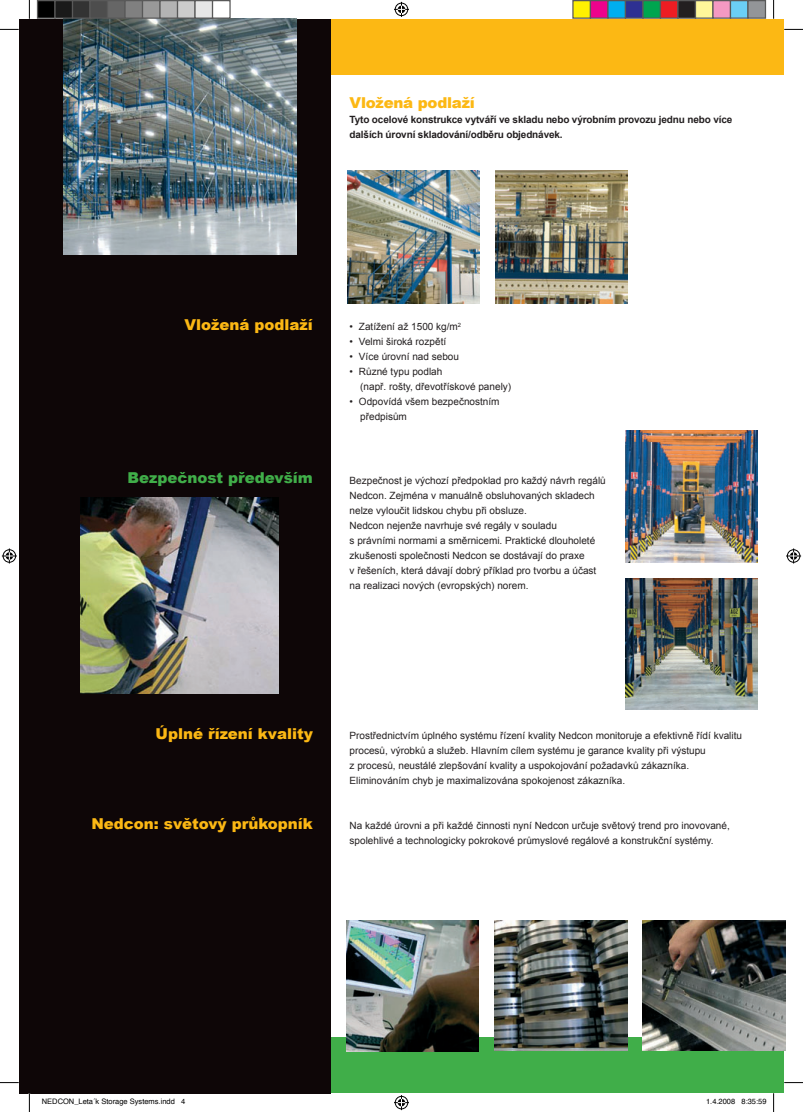
<style>
.page{position:relative;width:803px;height:1112px;background:#fff}
.page>*{position:absolute;margin:0;border:0;box-sizing:border-box;transform-origin:0 0}
.t1{font:15px "Arial Black CE";color:#fcb814}
.t2{font:15px "Arial Black CE";color:#40ae49}
.t3{font:10px/15px "Arial CE";color:#231f20}
.t4{font:700 10px/15px "Arial CE";letter-spacing:-.015em;color:#231f20}
.t5{font:7.5px "Helvetica";color:#000}
</style>
<div class="page">
<div style="left:331px;top:19px;width:453px;height:55px;background:#fcb814"></div>
<div style="left:331px;top:1037px;width:453px;height:55px;background:#40ae49"></div>
<div style="left:19px;top:19px;width:312px;height:1073px;background:#0e0607"></div>
<img style="left:63px;top:19px;width:233px;height:235px">
<img style="left:81px;top:497px;width:198px;height:196px">
<img style="left:347px;top:171px;width:132px;height:132px">
<img style="left:625px;top:430px;width:133px;height:133px">
<img style="left:625px;top:578px;width:133px;height:131px">
<img style="left:347px;top:920px;width:132px;height:131px">
<img style="left:642px;top:920px;width:143px;height:129px">
<img style="left:495px;top:920px;width:132px;height:129px">
<img style="left:495px;top:170px;width:133px;height:133px">
<svg style="left:0;top:29px;width:19px;height:1px"></svg>
<svg style="left:784px;top:29px;width:19px;height:1px"></svg>
<svg style="left:0;top:1082px;width:19px;height:1px"></svg>
<svg style="left:784px;top:1082px;width:19px;height:1px"></svg>
<svg style="left:29px;top:0;width:1px;height:19px"></svg>
<svg style="left:29px;top:1092px;width:1px;height:19px"></svg>
<svg style="left:773px;top:0;width:1px;height:19px"></svg>
<svg style="left:773px;top:1092px;width:1px;height:19px"></svg>
<svg style="left:394px;top:2px;width:15px;height:15px"></svg>
<svg style="left:394px;top:1095px;width:15px;height:14px"></svg>
<svg style="left:2px;top:548px;width:15px;height:15px"></svg>
<svg style="left:786px;top:548px;width:15px;height:15px"></svg>
<div style="left:38px;top:1px;width:17px;height:17px;background:#000"></div>
<div style="left:37px;top:0;width:19px;height:19px;border:1px solid #595959"></div>
<div style="left:55px;top:1px;width:18px;height:17px;background:#1a1a1a"></div>
<div style="left:54px;top:0;width:19px;height:19px;border:1px solid #595959"></div>
<div style="left:73px;top:1px;width:17px;height:17px;background:#333"></div>
<div style="left:72px;top:0;width:19px;height:19px;border:1px solid #595959"></div>
<div style="left:90px;top:1px;width:18px;height:17px;background:#4d4d4d"></div>
<div style="left:89px;top:0;width:19px;height:19px;border:1px solid #595959"></div>
<div style="left:108px;top:1px;width:17px;height:17px;background:#666"></div>
<div style="left:107px;top:0;width:19px;height:19px;border:1px solid #595959"></div>
<div style="left:125px;top:1px;width:18px;height:17px;background:#808080"></div>
<div style="left:124px;top:0;width:19px;height:19px;border:1px solid #595959"></div>
<div style="left:143px;top:1px;width:17px;height:17px;background:#999"></div>
<div style="left:142px;top:0;width:19px;height:19px;border:1px solid #595959"></div>
<div style="left:160px;top:1px;width:18px;height:17px;background:#b3b3b3"></div>
<div style="left:159px;top:0;width:19px;height:19px;border:1px solid #595959"></div>
<div style="left:178px;top:1px;width:17px;height:17px;background:#ccc"></div>
<div style="left:177px;top:0;width:19px;height:19px;border:1px solid #595959"></div>
<div style="left:195px;top:1px;width:18px;height:17px;background:#e6e6e6"></div>
<div style="left:194px;top:0;width:19px;height:19px;border:1px solid #595959"></div>
<div style="left:212px;top:0;width:19px;height:19px;border:1px solid #595959"></div>
<div style="left:573px;top:1px;width:17px;height:17px;background:#fff101"></div>
<div style="left:572px;top:0;width:19px;height:19px;border:1px solid #595959"></div>
<div style="left:590px;top:1px;width:18px;height:17px;background:#ed028c"></div>
<div style="left:590px;top:0;width:18px;height:19px;border:1px solid #595959"></div>
<div style="left:608px;top:1px;width:17px;height:17px;background:#00aeef"></div>
<div style="left:607px;top:0;width:19px;height:19px;border:1px solid #595959"></div>
<div style="left:625px;top:1px;width:18px;height:17px;background:#2e3092"></div>
<div style="left:625px;top:0;width:18px;height:19px;border:1px solid #595959"></div>
<div style="left:643px;top:1px;width:17px;height:17px;background:#00a54f"></div>
<div style="left:642px;top:0;width:19px;height:19px;border:1px solid #595959"></div>
<div style="left:660px;top:1px;width:18px;height:17px;background:#ee1d23"></div>
<div style="left:660px;top:0;width:18px;height:19px;border:1px solid #595959"></div>
<div style="left:678px;top:1px;width:17px;height:17px;background:#231f20"></div>
<div style="left:677px;top:0;width:19px;height:19px;border:1px solid #595959"></div>
<div style="left:695px;top:1px;width:18px;height:17px;background:#fff79a"></div>
<div style="left:695px;top:0;width:18px;height:19px;border:1px solid #595959"></div>
<div style="left:713px;top:1px;width:17px;height:17px;background:#f499c2"></div>
<div style="left:712px;top:0;width:19px;height:19px;border:1px solid #595959"></div>
<div style="left:730px;top:1px;width:18px;height:17px;background:#6bcff6"></div>
<div style="left:730px;top:0;width:18px;height:19px;border:1px solid #595959"></div>
<div style="left:748px;top:1px;width:17px;height:17px;background:#939598"></div>
<div style="left:747px;top:0;width:19px;height:19px;border:1px solid #595959"></div>
<h1 class="t1" style="left:350px;top:93px;width:127px">Vložená podlaží</h1>
<p class="t4" style="left:350px;top:112px;width:384px">Tyto ocelové konstrukce vytváří ve skladu nebo výrobním provozu jednu nebo více dalších úrovní skladování/odběru objednávek.</p>
<h1 class="t1" style="left:184px;top:315px;width:130px">Vložená podlaží</h1>
<h1 class="t2" style="left:127px;top:468px;width:187px">Bezpečnost především</h1>
<p class="t3" style="left:350px;top:319px;width:113px">• Zatížení až 1500 kg/m<sup>2</sup></p>
<p class="t3" style="left:350px;top:334px;width:98px">• Velmi široká rozpětí</p>
<p class="t3" style="left:350px;top:349px;width:111px">• Více úrovní nad sebou</p>
<p class="t3" style="left:360px;top:364px;width:152px;text-indent:-11px">• Různé typu podlah<br>(např. rošty, dřevotřískové panely)</p>
<p class="t3" style="left:360px;top:394px;width:141px;text-indent:-11px">• Odpovídá všem bezpečnostním předpisům</p>
<p class="t3" style="left:350px;top:472px;width:258px">Bezpečnost je výchozí předpoklad pro každý návrh regálů Nedcon. Zejména v manuálně obsluhovaných skladech nelze vyloučit lidskou chybu při obsluze.<br>Nedcon nejenže navrhuje své regály v souladu<br>s právními normami a směrnicemi. Praktické dlouholeté zkušenosti společnosti Nedcon se dostávají do praxe<br>v řešeních, která dávají dobrý příklad pro tvorbu a účast na realizaci nových (evropských) norem.</p>
<h1 class="t1" style="left:156px;top:723px;width:159px">Úplné řízení kvality</h1>
<h1 class="t1" style="left:91px;top:813px;width:223px">Nedcon: světový průkopník</h1>
<p class="t3" style="left:350px;top:727px;width:394px">Prostřednictvím úplného systému řízení kvality Nedcon monitoruje a efektivně řídí kvalitu procesů, výrobků a služeb. Hlavním cílem systému je garance kvality při výstupu<br>z procesů, neustálé zlepšování kvality a uspokojování požadavků zákazníka.<br>Eliminováním chyb je maximalizována spokojenost zákazníka.</p>
<p class="t3" style="left:350px;top:817px;width:382px">Na každé úrovni a při každé činnosti nyní Nedcon určuje světový trend pro inovované, spolehlivé a technologicky pokrokové průmyslové regálové a konstrukční systémy.</p>
<p class="t5" style="left:42px;top:1095px;width:145px">NEDCON_Leták Storage Systems.indd 4</p>
<p class="t5" style="left:706px;top:1095px;width:62px">1.4.2008 8:35:59</p>
</div>
